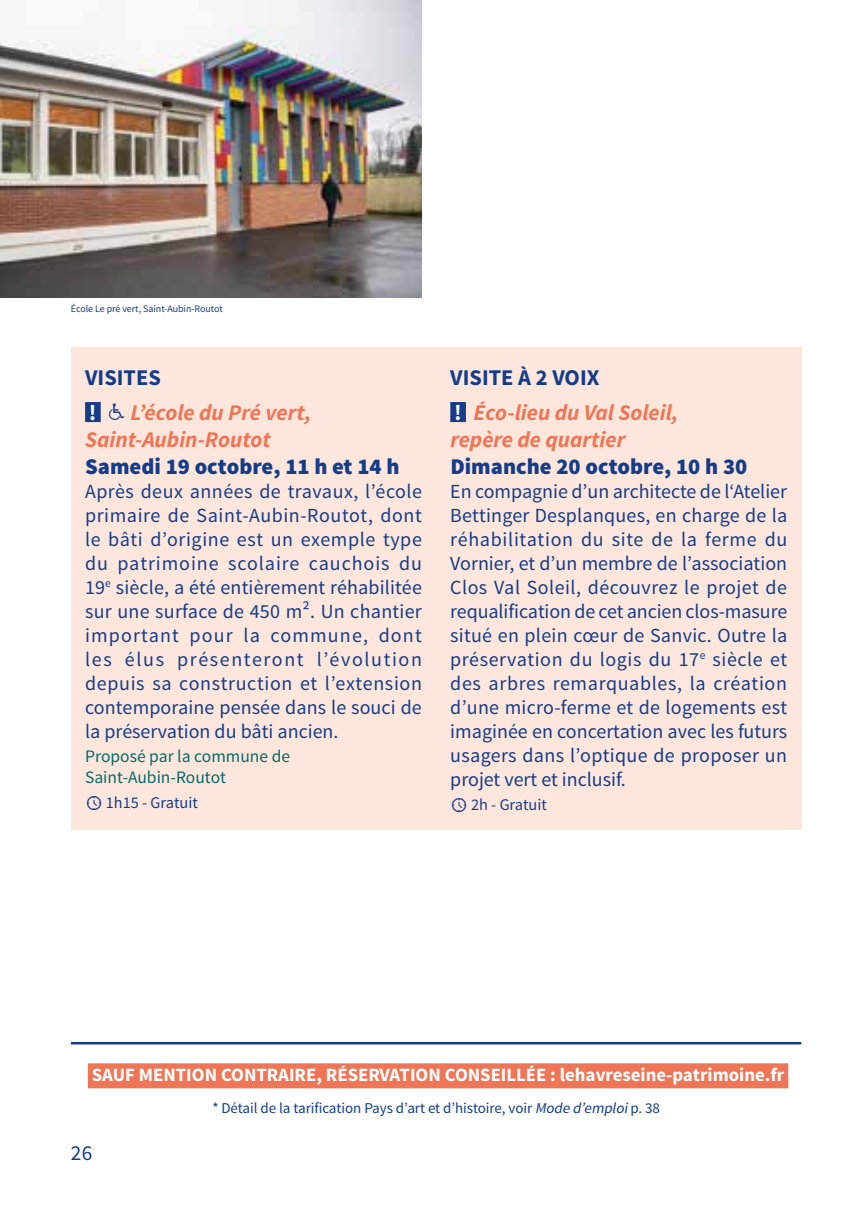
<style>
.page{position:relative;width:851px;height:1205px;background:#fff}
.page>*{position:absolute;margin:0;border:0;box-sizing:border-box;transform-origin:0 0}
.t1{font:italic 700 22.5px/34px "Source Sans Pro";color:#ee7656}
.t2{font:900 22.5px "Source Sans Pro";color:#153c89}
.t3{font:21.25px "Source Sans Pro";color:#153c89}
.t4{font:20px/24px "Source Sans Pro";letter-spacing:.005em;color:#153c89;text-align:justify}
.t5{font:700 18.75px "Source Sans Pro";color:#fff}
.t6{font:17.5px/21px "Source Sans Pro";color:#066a68}
.t7{font:16.25px "Source Sans Pro";color:#153c89}
.t8{font:15px "Source Sans Pro";letter-spacing:-.005em;color:#153c89}
.t9{font:10px "Source Sans Pro";letter-spacing:-.005em;color:#153c89}
.s1{font-style:normal;color:#153c89}
.s2{font-style:normal;color:#fff}
.s3{font-family:"Travelcons";font-weight:400;font-style:normal;font-size:15px;color:#153c89}
.s4{font-style:italic}
</style>
<div class="page">
<img style="left:0;top:0;width:422px;height:298px">
<div style="left:71px;top:347px;width:730px;height:482px;background:#fde7dd"></div>
<div style="left:85px;top:402px;width:16px;height:20px;background:#153c89"></div>
<div style="left:450px;top:402px;width:16px;height:20px;background:#153c89"></div>
<hr style="left:71px;top:1042px;width:730px;height:2px;background:#153c89">
<div style="left:88px;top:1063px;width:700px;height:25px;background:#ee7656"></div>
<p class="t9" style="left:71px;top:303px;width:153px">École Le pré vert, Saint-Aubin-Routot</p>
<p class="t1" style="left:85px;top:361px;width:227px"><span class="s1">VISITES<br></span><span class="s2">!</span> <span class="s3">E</span> L’école du Pré vert,</p>
<p class="t1" style="left:85px;top:422px;width:187px">Saint-Aubin-Routot</p>
<p class="t2" style="left:85px;top:451px;width:316px">Samedi 19 octobre, 11 h et 14 h</p>
<p class="t4" style="left:85px;top:479px;width:338px">Après deux années de travaux, l’école primaire de Saint-Aubin-Routot, dont le bâti d’origine est un exemple type du patrimoine scolaire cauchois du 19<sup>e</sup> siècle, a été entièrement réhabilitée sur une surface de 450 m². Un chantier important pour la commune, dont les élus présenteront l’évolution depuis sa construction et l’extension contemporaine pensée dans le souci de la préservation du bâti ancien.</p>
<p class="t6" style="left:85px;top:746px;width:206px">Proposé par la commune de<br>Saint-Aubin-Routot</p>
<p class="t7" style="left:106px;top:792px;width:93px">1h15 - Gratuit</p>
<p class="t1" style="left:450px;top:361px;width:230px"><span class="s1">VISITE À 2 VOIX<br></span><span class="s2">!</span> Éco-lieu du Val Soleil,</p>
<p class="t1" style="left:450px;top:422px;width:176px">repère de quartier</p>
<p class="t2" style="left:450px;top:451px;width:298px">Dimanche 20 octobre, 10 h 30</p>
<p class="t4" style="left:450px;top:479px;width:338px">En compagnie d’un architecte de l‘Atelier Bettinger Desplanques, en charge de la réhabilitation du site de la ferme du Vornier, et d’un membre de l’association Clos Val Soleil, découvrez le projet de requalification de cet ancien clos-masure situé en plein cœur de Sanvic. Outre la préservation du logis du 17<sup>e</sup> siècle et des arbres remarquables, la création d’une micro-ferme et de logements est imaginée en concertation avec les futurs usagers dans l’optique de proposer un projet vert et inclusif.</p>
<p class="t7" style="left:471px;top:795px;width:77px">2h - Gratuit</p>
<p class="t5" style="left:92px;top:1062px;width:694px">SAUF MENTION CONTRAIRE, RÉSERVATION CONSEILLÉE : lehavreseine-patrimoine.fr</p>
<p class="t3" style="left:71px;top:1140px;width:23px">26</p>
<p class="t8" style="left:212px;top:1099px;width:449px">* Détail de la tarification Pays d’art et d’histoire, voir <span class="s4">Mode d’emploi</span>p. 38</p>
</div>
